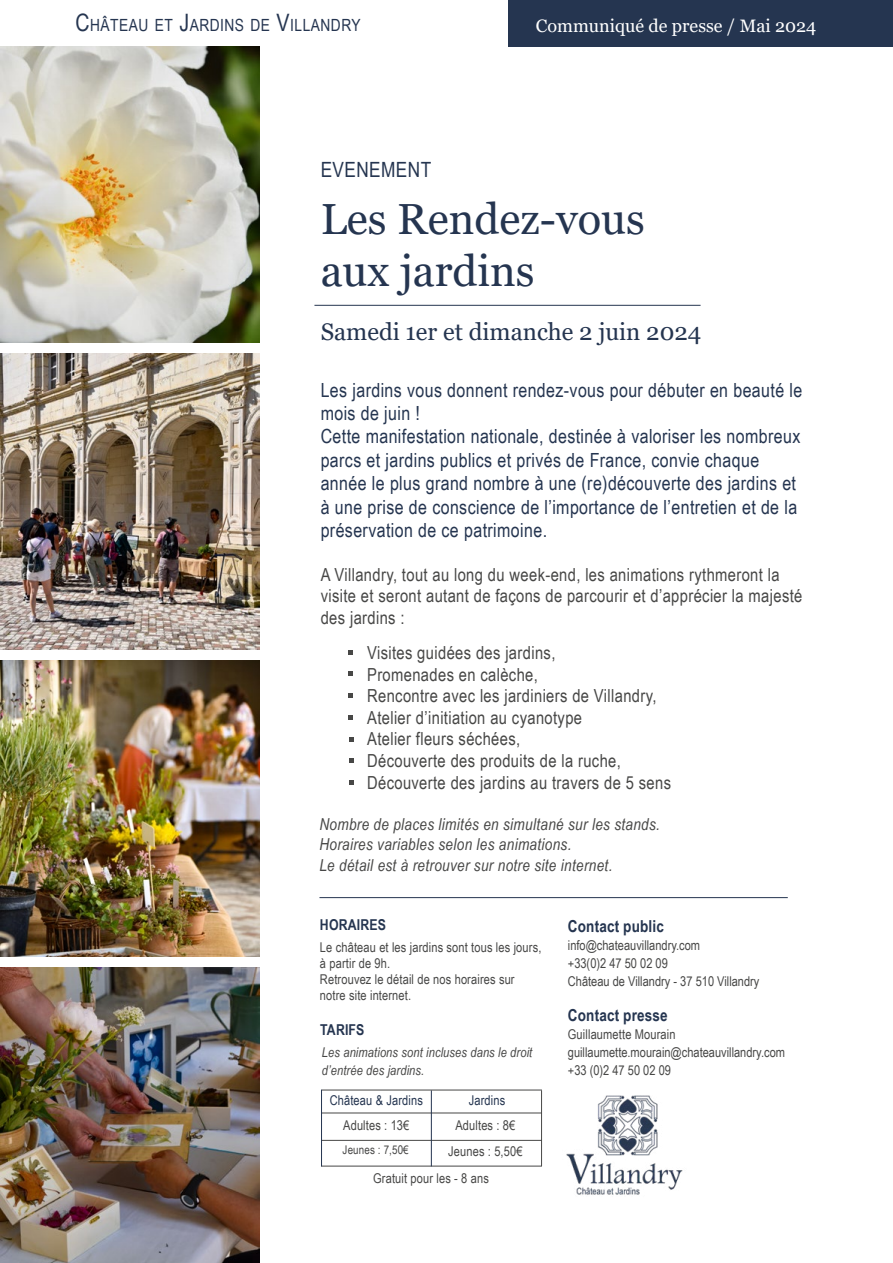
<style>
.page{position:relative;width:893px;height:1263px;background:#fff}
.page>*{position:absolute;margin:0;border:0;box-sizing:border-box;transform-origin:0 0}
.t1{font:43.5px/52.2px "Georgia";color:#253550}
.t2{font:24px "Georgia";color:#253550}
.t3{font:21px "Arial Narrow";letter-spacing:.02em;color:#253550}
.t4{font:19.5px/23.4px "Arial Narrow";letter-spacing:.02em;color:#253550}
.t5{font:18px/21.6px "Arial Narrow";letter-spacing:.02em;color:#474746}
.t6{font:18px "Georgia";color:#fff}
.t7{font:16.8px "Arial Narrow";letter-spacing:.03em;color:#253550}
.t8{font:italic 16.5px/19.8px "Arial Narrow";letter-spacing:.02em;color:#474746}
.t9{font:700 16.5px "Arial Narrow";letter-spacing:.01em;color:#253550}
.t10{font:700 15px "Arial Narrow";letter-spacing:.01em;color:#253550}
.t11{font:13.5px/18px "Arial Narrow";letter-spacing:.01em;color:#474746}
.t12{font:italic 13.5px/18px "Arial Narrow";letter-spacing:.01em;color:#474746}
.t13{font:13.5px "Arial Narrow";letter-spacing:.01em;color:#253550}
.t14{font:12px "Arial Narrow";letter-spacing:.01em;color:#474746}
.s1{font-size:24px}
</style>
<div class="page">
<div style="left:508px;top:0;width:385px;height:47px;background:#253550"></div>
<img style="left:0;top:47px;width:259px;height:295px">
<img style="left:0;top:354px;width:259px;height:295px">
<img style="left:0;top:660px;width:259px;height:296px">
<img style="left:0;top:967px;width:259px;height:296px">
<hr style="left:321px;top:1112px;width:221px;height:1px;background:#474746">
<hr style="left:321px;top:1166px;width:221px;height:1px;background:#474746">
<hr style="left:321px;top:1140px;width:221px;height:1px;background:#474746">
<hr style="left:431px;top:1090px;width:1px;height:76px;background:#253550">
<hr style="left:322px;top:1090px;width:220px;height:1px;background:#474746">
<hr style="left:541px;top:1090px;width:1px;height:76px;background:#474746">
<hr style="left:321px;top:1090px;width:1px;height:76px;background:#253550">
<img style="left:566px;top:1095px;width:117px;height:100px">
<hr style="left:319px;top:897px;width:469px;height:1px;background:#253550">
<hr style="left:314px;top:305px;width:387px;height:1px;background:#253550">
<svg style="left:348px;top:650px;width:5px;height:5px"></svg>
<svg style="left:348px;top:671px;width:5px;height:5px"></svg>
<svg style="left:348px;top:693px;width:5px;height:5px"></svg>
<svg style="left:348px;top:715px;width:5px;height:5px"></svg>
<svg style="left:349px;top:737px;width:5px;height:4px"></svg>
<svg style="left:349px;top:758px;width:5px;height:5px"></svg>
<svg style="left:349px;top:780px;width:5px;height:5px"></svg>
<p class="t7" style="left:75px;top:13px;width:287px"><span class="s1">C</span>HÂTEAU ET <span class="s1">J</span>ARDINS DE <span class="s1">V</span>ILLANDRY</p>
<p class="t6" style="left:536px;top:15px;width:282px">Communiqué de presse / Mai 2024</p>
<p class="t3" style="left:321px;top:154px;width:112px">EVENEMENT</p>
<h1 class="t1" style="left:321px;top:193px;width:326px">Les Rendez-vous aux jardins</h1>
<h2 class="t2" style="left:321px;top:317px;width:382px">Samedi 1er et dimanche 2 juin 2024</h2>
<p class="t4" style="left:321px;top:377px;width:483px">Les jardins vous donnent rendez-vous pour débuter en beauté le mois de juin !<br>Cette manifestation nationale, destinée à valoriser les nombreux parcs et jardins publics et privés de France, convie chaque année le plus grand nombre à une (re)découverte des jardins et à une prise de conscience de l’importance de l’entretien et de la préservation de ce patrimoine.</p>
<p class="t5" style="left:321px;top:563px;width:483px">A Villandry, tout au long du week-end, les animations rythmeront la visite et seront autant de façons de parcourir et d’apprécier la majesté des jardins :</p>
<p class="t5" style="left:367px;top:641px;width:305px">Visites guidées des jardins,<br>Promenades en calèche,<br>Rencontre avec les jardiniers de Villandry, Atelier d’initiation au cyanotype<br>Atelier fleurs séchées,<br>Découverte des produits de la ruche, Découverte des jardins au travers de 5 sens</p>
<p class="t8" style="left:319px;top:814px;width:342px">Nombre de places limités en simultané sur les stands.<br>Horaires variables selon les animations.</p>
<p class="t8" style="left:319px;top:855px;width:294px">Le détail est à retrouver sur notre site internet.</p>
<p class="t10" style="left:320px;top:913px;width:67px">HORAIRES</p>
<p class="t11" style="left:320px;top:938px;width:223px;line-height:16.2px">Le château et les jardins sont tous les jours, à partir de 9h.<br>Retrouvez le détail de nos horaires sur notre site internet.</p>
<p class="t10" style="left:320px;top:1019px;width:46px">TARIFS</p>
<p class="t12" style="left:322px;top:1043px;width:212px">Les animations sont incluses dans le droit d’entrée des jardins.</p>
<p class="t13" style="left:330px;top:1090px;width:95px">Château &amp; Jardins</p>
<p class="t13" style="left:469px;top:1090px;width:38px">Jardins</p>
<p class="t11" style="left:448px;top:1111px;width:76px;line-height:26px;text-align:center">Adultes : 8€<br>Jeunes : 5,50€</p>
<p class="t11" style="left:373px;top:1169px;width:117px">Gratuit pour les - 8 ans</p>
<p class="t11" style="left:343px;top:1115px;width:68px">Adultes : 13€</p>
<p class="t14" style="left:343px;top:1141px;width:68px">Jeunes : 7,50€</p>
<p class="t9" style="left:568px;top:914px;width:98px">Contact public</p>
<p class="t11" style="left:568px;top:936px;width:193px">info@chateauvillandry.com<br>+33(0)2 47 50 02 09<br>Château de Villandry - 37 510 Villandry</p>
<p class="t9" style="left:568px;top:1003px;width:101px">Contact presse</p>
<p class="t11" style="left:568px;top:1025px;width:219px">Guillaumette Mourain guillaumette.mourain@chateauvillandry.com +33 (0)2 47 50 02 09</p>
</div>
